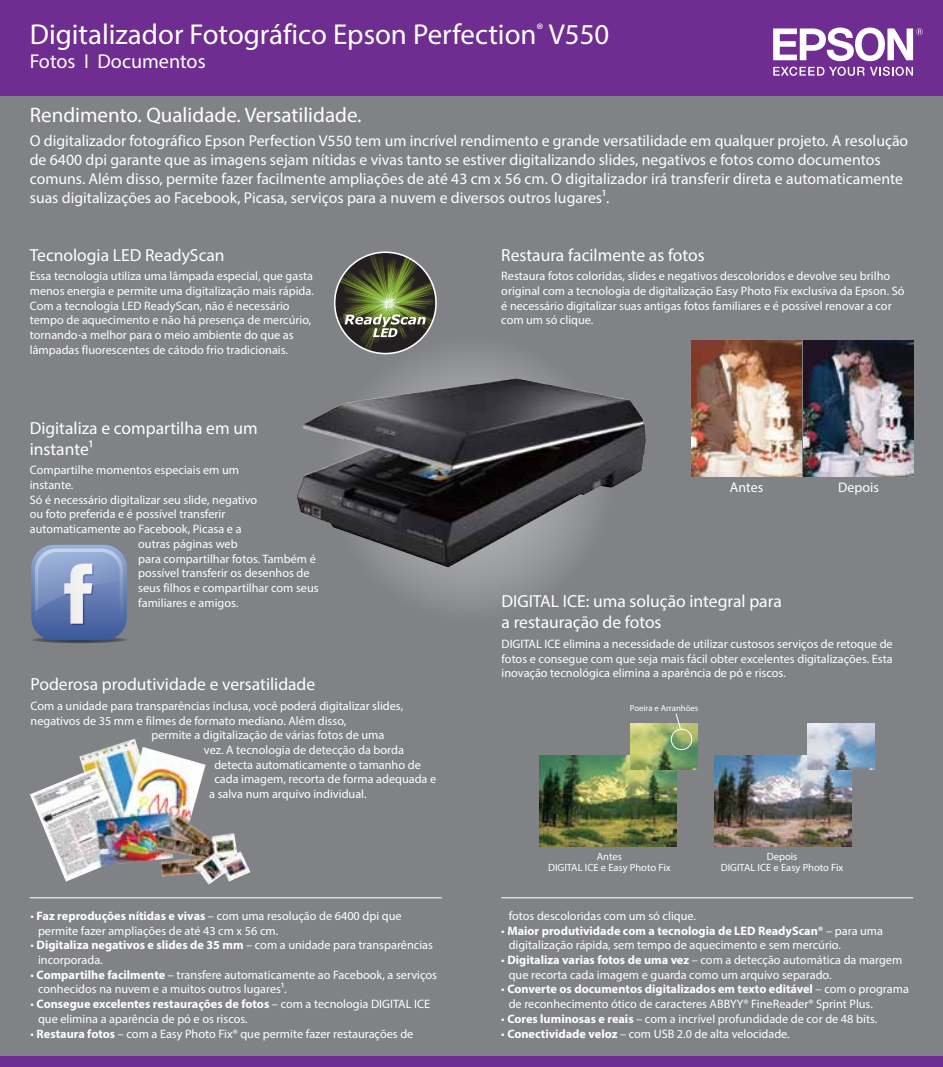
<style>
.page{position:relative;width:943px;height:1067px;background:#fff}
.page>*{position:absolute;margin:0;border:0;box-sizing:border-box;transform-origin:0 0}
.t1{font:28.88px "Myriad Pro";color:#fff}
.t2{font:21px "Myriad Pro";color:#fff}
.t3{font:20.12px "Myriad Pro";color:#fff}
.t4{font:17.5px/21px "Myriad Pro";color:#fff}
.t5{font:15.75px/18.9px "Myriad Pro";color:#fff}
.t6{font:14px "Myriad Pro";color:#fff}
.t7{font:12.25px/14.7px "Myriad Pro";color:#fff}
.t8{font:10.5px/11.4px "Myriad Pro";color:#fff;text-align:center}
.t9{font:8.75px "Myriad Pro";color:#fff}
.s1{font-weight:700}
</style>
<div class="page">
<div style="left:0;top:82px;width:943px;height:985px;background:#808285"></div>
<svg style="left:328px;top:335px;width:287px;height:287px;fill:#8a8c8f"></svg>
<div style="left:0;top:0;width:943px;height:96px;background:#6f2c91"></div>
<hr style="left:30px;top:897px;width:411px;height:1px;background:#fff">
<hr style="left:501px;top:897px;width:412px;height:1px;background:#fff">
<svg style="left:773px;top:67px;width:91px;height:9px"></svg>
<svg style="left:870px;top:67px;width:43px;height:9px"></svg>
<svg style="left:773px;top:28px;width:149px;height:33px"></svg>
<div style="left:0;top:1056px;width:943px;height:11px;background:#6f2c91"></div>
<svg style="left:335px;top:254px;width:101px;height:99px"></svg>
<div style="left:334px;top:251px;width:103px;height:103px;border:2px solid #fff;border-radius:50%"></div>
<img style="left:297px;top:378px;width:349px;height:189px">
<svg style="left:33px;top:640px;width:93px;height:3px"></svg>
<svg style="left:31px;top:545px;width:96px;height:95px"></svg>
<svg style="left:35px;top:548px;width:88px;height:88px;background:#8195c2"></svg>
<img style="left:803px;top:341px;width:110px;height:135px">
<img style="left:691px;top:341px;width:110px;height:135px">
<img style="left:30px;top:738px;width:220px;height:146px">
<img style="left:714px;top:755px;width:137px;height:91px">
<img style="left:540px;top:755px;width:136px;height:91px">
<img style="left:807px;top:723px;width:67px;height:46px">
<img style="left:631px;top:723px;width:66px;height:46px">
<div style="left:671px;top:728px;width:21px;height:22px;border:1px solid #fff;border-radius:50%"></div>
<svg style="left:675px;top:713px;width:6px;height:17px"></svg>
<h1 class="t1" style="left:30px;top:17px;width:581px">Digitalizador Fotográfico Epson Perfection<sup>®</sup> V550</h1>
<h3 class="t3" style="left:30px;top:49px;width:177px">Fotos I Documentos</h3>
<h2 class="t2" style="left:30px;top:102px;width:333px">Rendimento. Qualidade. Versatilidade.</h2>
<p class="t5" style="left:30px;top:131px;width:880px">O digitalizador fotográfico Epson Perfection V550 tem um incrível rendimento e grande versatilidade em qualquer projeto. A resolução de 6400 dpi garante que as imagens sejam nítidas e vivas tanto se estiver digitalizando slides, negativos e fotos como documentos comuns. Além disso, permite fazer facilmente ampliações de até 43 cm x 56 cm. O digitalizador irá transferir direta e automaticamente suas digitalizações ao Facebook, Picasa, serviços para a nuvem e diversos outros lugares¹.</p>
<h3 class="t4" style="left:30px;top:244px;width:196px">Tecnologia LED ReadyScan</h3>
<p class="t7" style="left:30px;top:269px;width:286px">Essa tecnologia utiliza uma lâmpada especial, que gasta menos energia e permite uma digitalização mais rápida.<br>Com a tecnologia LED ReadyScan, não é necessário tempo de aquecimento e não há presença de mercúrio, tornando-a melhor para o meio ambiente do que as lâmpadas fluorescentes de cátodo frio tradicionais.</p>
<h3 class="t4" style="left:30px;top:417px;width:229px">Digitaliza e compartilha em um instante¹</h3>
<p class="t7" style="left:30px;top:462px;width:211px">Compartilhe momentos especiais em um</p>
<p class="t7" style="left:30px;top:477px;width:45px">instante.</p>
<p class="t7" style="left:30px;top:492px;width:229px">Só é necessário digitalizar seu slide, negativo</p>
<p class="t7" style="left:30px;top:506px;width:197px">ou foto preferida e é possível transferir</p>
<p class="t7" style="left:30px;top:521px;width:213px">automaticamente ao Facebook, Picasa e a</p>
<p class="t7" style="left:138px;top:536px;width:101px">outras páginas web</p>
<p class="t7" style="left:138px;top:551px;width:182px">para compartilhar fotos. Também é possível transferir os desenhos de seus filhos e compartilhar com seus familiares e amigos.</p>
<h3 class="t4" style="left:31px;top:673px;width:286px">Poderosa produtividade e versatilidade</h3>
<p class="t7" style="left:31px;top:698px;width:374px">Com a unidade para transparências inclusa, você poderá digitalizar slides,</p>
<p class="t7" style="left:31px;top:713px;width:317px">negativos de 35 mm e filmes de formato mediano. Além disso,</p>
<p class="t7" style="left:151px;top:727px;width:234px">permite a digitalização de várias fotos de uma</p>
<p class="t7" style="left:204px;top:742px;width:201px">vez. A tecnologia de detecção da borda</p>
<p class="t7" style="left:214px;top:757px;width:208px">detecta automaticamente o tamanho de</p>
<p class="t7" style="left:214px;top:771px;width:223px">cada imagem, recorta de forma adequada e</p>
<p class="t7" style="left:209px;top:786px;width:159px">a salva num arquivo individual.</p>
<p class="t7" style="left:38px;top:908px;width:365px;text-indent:-7px">• <span class="s1">Faz reproduções nítidas e vivas</span> – com uma resolução de 6400 dpi que permite fazer ampliações de até 43 cm x 56 cm.</p>
<p class="t7" style="left:38px;top:937px;width:396px;text-indent:-7px">• <span class="s1">Digitaliza negativos e slides de 35 mm</span> – com a unidade para transparências incorporada.</p>
<p class="t7" style="left:38px;top:967px;width:400px;text-indent:-7px">• <span class="s1">Compartilhe facilmente</span> – transfere automaticamente ao Facebook, a serviços conhecidos na nuvem e a muitos outros lugares¹.</p>
<p class="t7" style="left:38px;top:996px;width:393px;text-indent:-7px">• <span class="s1">Consegue excelentes restaurações de fotos</span> – com a tecnologia DIGITAL ICE que elimina a aparência de pó e os riscos.</p>
<p class="t7" style="left:31px;top:1025px;width:384px">• <span class="s1">Restaura fotos</span> – com a Easy Photo Fix® que permite fazer restaurações de</p>
<h3 class="t4" style="left:501px;top:244px;width:205px">Restaura facilmente as fotos</h3>
<p class="t7" style="left:501px;top:269px;width:405px">Restaura fotos coloridas, slides e negativos descoloridos e devolve seu brilho original com a tecnologia de digitalização Easy Photo Fix exclusiva da Epson. Só é necessário digitalizar suas antigas fotos familiares e é possível renovar a cor com um só clique.</p>
<p class="t6" style="left:729px;top:478px;width:35px">Antes</p>
<p class="t6" style="left:838px;top:478px;width:42px">Depois</p>
<h3 class="t4" style="left:501px;top:590px;width:282px">DIGITAL ICE: uma solução integral para a restauração de fotos</h3>
<p class="t7" style="left:501px;top:636px;width:392px;text-align:justify">DIGITAL ICE elimina a necessidade de utilizar custosos serviços de retoque de fotos e consegue com que seja mais fácil obter excelentes digitalizações. Esta inovação tecnológica elimina a aparência de pó e riscos.</p>
<p class="t9" style="left:630px;top:702px;width:70px">Poeira e Arranhões</p>
<p class="t8" style="left:548px;top:850px;width:124px">Antes<br>DIGITAL ICE e Easy Photo Fix</p>
<p class="t8" style="left:720px;top:850px;width:124px">Depois<br>DIGITAL ICE e Easy Photo Fix</p>
<p class="t7" style="left:508px;top:908px;width:189px">fotos descoloridas com um só clique.</p>
<p class="t7" style="left:508px;top:923px;width:376px;text-indent:-7px">• <span class="s1">Maior produtividade com a tecnologia de LED ReadyScan®</span> – para uma digitalização rápida, sem tempo de aquecimento e sem mercúrio.</p>
<p class="t7" style="left:508px;top:952px;width:395px;text-indent:-7px">• <span class="s1">Digitaliza varias fotos de uma vez</span> – com a detecção automática da margem que recorta cada imagem e guarda como um arquivo separado.</p>
<p class="t7" style="left:508px;top:981px;width:402px;text-indent:-7px">• <span class="s1">Converte os documentos digitalizados em texto editável</span> – com o programa de reconhecimento ótico de caracteres ABBYY® FineReader® Sprint Plus.</p>
<p class="t7" style="left:501px;top:1011px;width:377px">• <span class="s1">Cores luminosas e reais</span> – com a incrível profundidade de cor de 48 bits.</p>
<p class="t7" style="left:501px;top:1025px;width:290px">• <span class="s1">Conectividade veloz</span> – com USB 2.0 de alta velocidade.</p>
</div>
